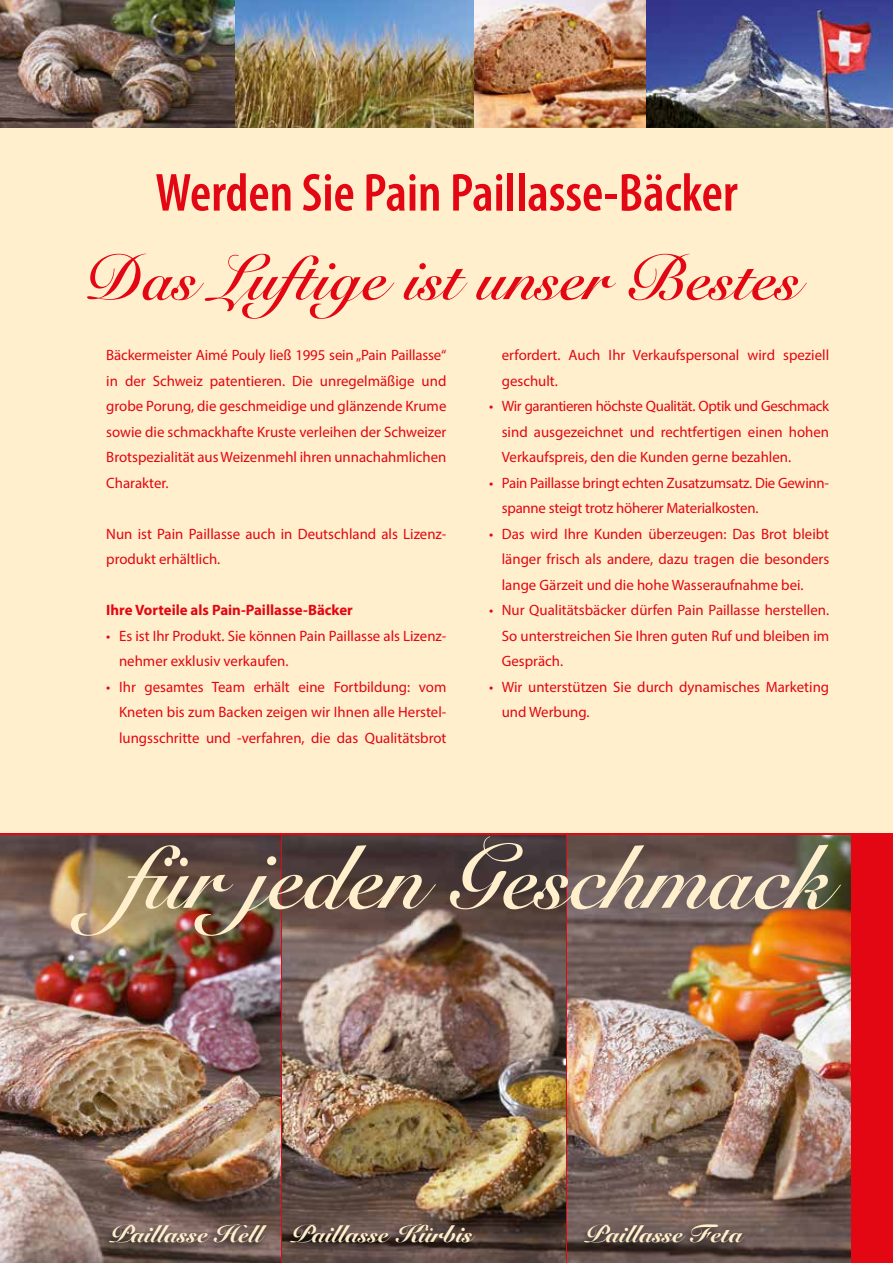
<style>
.page{position:relative;width:893px;height:1263px;background:#ffefcc}
.page>*{position:absolute;margin:0;border:0;box-sizing:border-box;transform-origin:0 0}
.t1{font:700 90px "Snell Roundhand";color:#ffefcc;scale:.96 1}
.t2{font:700 63px "Snell Roundhand";letter-spacing:.01em;color:#e30613;scale:.96 1}
.t3{font:600 condensed 54px "Myriad Pro";color:#e30613}
.t4{font:900 24px "Snell Roundhand";color:#ffefcc}
.t5{font:15px/25.5px "Myriad Pro";color:#e30613;text-align:justify}
.t6{font:700 15px "Myriad Pro";color:#e30613}
</style>
<div class="page">
<div style="left:0;top:833px;width:893px;height:430px;background:#e30613"></div>
<img style="left:568px;top:836px;width:282px;height:427px">
<img style="left:283px;top:836px;width:283px;height:427px">
<img style="left:0;top:836px;width:281px;height:427px">
<img style="left:0;top:0;width:893px;height:128px">
<div style="left:99px;top:1221px;width:172px;height:34px;background:#000;opacity:.9"></div>
<div style="left:280px;top:1221px;width:199px;height:34px;background:#000;opacity:.9"></div>
<div style="left:574px;top:1221px;width:175px;height:34px;background:#000;opacity:.9"></div>
<h3 class="t3" style="left:155px;top:159px;width:584px">Werden Sie Pain Paillasse-Bäcker</h3>
<h2 class="t2" style="left:85px;top:224px;width:746px">Das Luftige ist unser Bestes</h2>
<p class="t5" style="left:106px;top:342px;width:342px">Bäckermeister Aimé Pouly ließ 1995 sein „Pain Paillasse“ in der Schweiz patentieren. Die unregelmäßige und grobe Porung, die geschmeidige und glänzende Krume sowie die schmackhafte Kruste verleihen der Schweizer Brotspezialität aus Weizenmehl ihren unnachahmlichen Charakter.</p>
<p class="t5" style="left:106px;top:521px;width:342px">Nun ist Pain Paillasse auch in Deutschland als Lizenz&shy;produkt erhältlich.</p>
<p class="t6" style="left:106px;top:600px;width:248px">Ihre Vorteile als Pain-Paillasse-Bäcker</p>
<p class="t5" style="left:119px;top:623px;width:329px;text-indent:-13px">• Es ist Ihr Produkt. Sie können Pain Paillasse als Lizenz&shy;nehmer exklusiv verkaufen.</p>
<p class="t5" style="left:119px;top:674px;width:329px;text-indent:-13px">• Ihr gesamtes Team erhält eine Fortbildung: vom Kneten bis zum Backen zeigen wir Ihnen alle Herstel&shy;lungsschritte und -verfahren, die das Qualitätsbrot</p>
<p class="t5" style="left:502px;top:342px;width:329px">erfordert. Auch Ihr Verkaufspersonal wird speziell geschult.</p>
<p class="t5" style="left:502px;top:393px;width:329px;text-indent:-13px">• Wir garantieren höchste Qualität. Optik und Geschmack sind ausgezeichnet und rechtfertigen einen hohen Verkaufspreis, den die Kunden gerne bezahlen.</p>
<p class="t5" style="left:502px;top:470px;width:329px;text-indent:-13px">• Pain Paillasse bringt echten Zusatzumsatz. Die Gewinn&shy;spanne steigt trotz höherer Materialkosten.</p>
<p class="t5" style="left:502px;top:521px;width:329px;text-indent:-13px">• Das wird Ihre Kunden überzeugen: Das Brot bleibt länger frisch als andere, dazu tragen die besonders lange Gärzeit und die hohe Wasseraufnahme bei.</p>
<p class="t5" style="left:502px;top:597px;width:329px;text-indent:-13px">• Nur Qualitätsbäcker dürfen Pain Paillasse herstellen.<br>So unterstreichen Sie Ihren guten Ruf und bleiben im Gespräch.</p>
<p class="t5" style="left:502px;top:674px;width:329px;text-indent:-13px">• Wir unterstützen Sie durch dynamisches Marketing und Werbung.</p>
<h1 class="t1" style="left:124px;top:800px;width:738px">für jeden Geschmack</h1>
<h3 class="t4" style="left:108px;top:1219px;width:366px">Paillasse Hell Paillasse Kürbis</h3>
<h3 class="t4" style="left:584px;top:1219px;width:160px">Paillasse Feta</h3>
</div>
